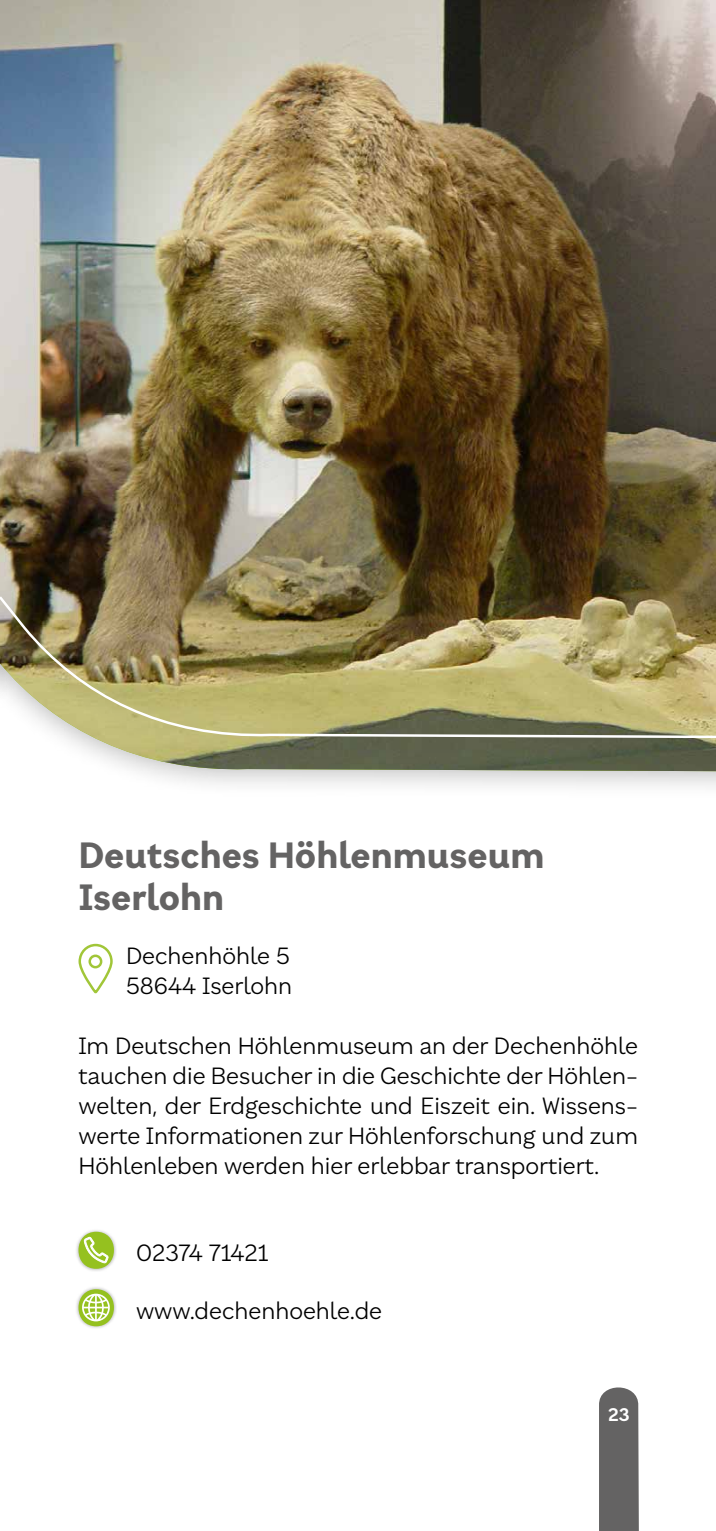
<style>
.page{position:relative;width:716px;height:1531px;background:#fff}
.page>*{position:absolute;margin:0;border:0;box-sizing:border-box;transform-origin:0 0}
.t1{font:700 35px/42px "Brutalista";color:#646363}
.t2{font:300 22.5px/30px "Brutalista";color:#000}
.t3{font:600 17.5px "Brutalista";color:#fff}
</style>
<div class="page">
<div style="left:0;top:0;width:716px;height:801px;background:#000;opacity:.33"></div>
<img style="left:0;top:0;width:716px;height:772px">
<div style="left:0;top:571px;width:716px;height:197px;background:#000;opacity:.33"></div>
<img style="left:0;top:594px;width:716px;height:147px">
<div style="left:599px;top:1387px;width:40px;height:144px;background:#646363"></div>
<svg style="left:78px;top:943px;width:35px;height:51px"></svg>
<div style="left:88px;top:954px;width:14px;height:14px;border:2px solid #a1c638;border-radius:50%"></div>
<div style="left:75px;top:1228px;width:42px;height:44px;background:#000;opacity:.3"></div>
<div style="left:78px;top:1231px;width:36px;height:38px;background:#95c11f;border-radius:50%"></div>
<svg style="left:84px;top:1237px;width:24px;height:26px"></svg>
<div style="left:75px;top:1286px;width:42px;height:43px;background:#000;opacity:.3"></div>
<div style="left:78px;top:1289px;width:36px;height:37px;background:#95c11f;border-radius:50%"></div>
<svg style="left:82px;top:1293px;width:28px;height:28px"></svg>
<h1 class="t1" style="left:78px;top:832px;width:467px">Deutsches Höhlenmuseum<br>Iserlohn</h1>
<p class="t2" style="left:126px;top:940px;width:168px">Dechenhöhle 5<br>58644 Iserlohn</p>
<p class="t2" style="left:78px;top:1030px;width:561px;text-align:justify">Im Deutschen Höhlenmuseum an der Dechenhöhle tauchen die Besucher in die Geschichte der Höhlen&shy;welten, der Erdgeschichte und Eiszeit ein. Wissens&shy;werte Informationen zur Höhlenforschung und zum Höhlenleben werden hier erlebbar transportiert.</p>
<p class="t2" style="left:136px;top:1237px;width:134px">02374 71421</p>
<p class="t2" style="left:136px;top:1295px;width:248px">www.dechenhoehle.de</p>
<p class="t3" style="left:608px;top:1402px;width:23px">23</p>
</div>
